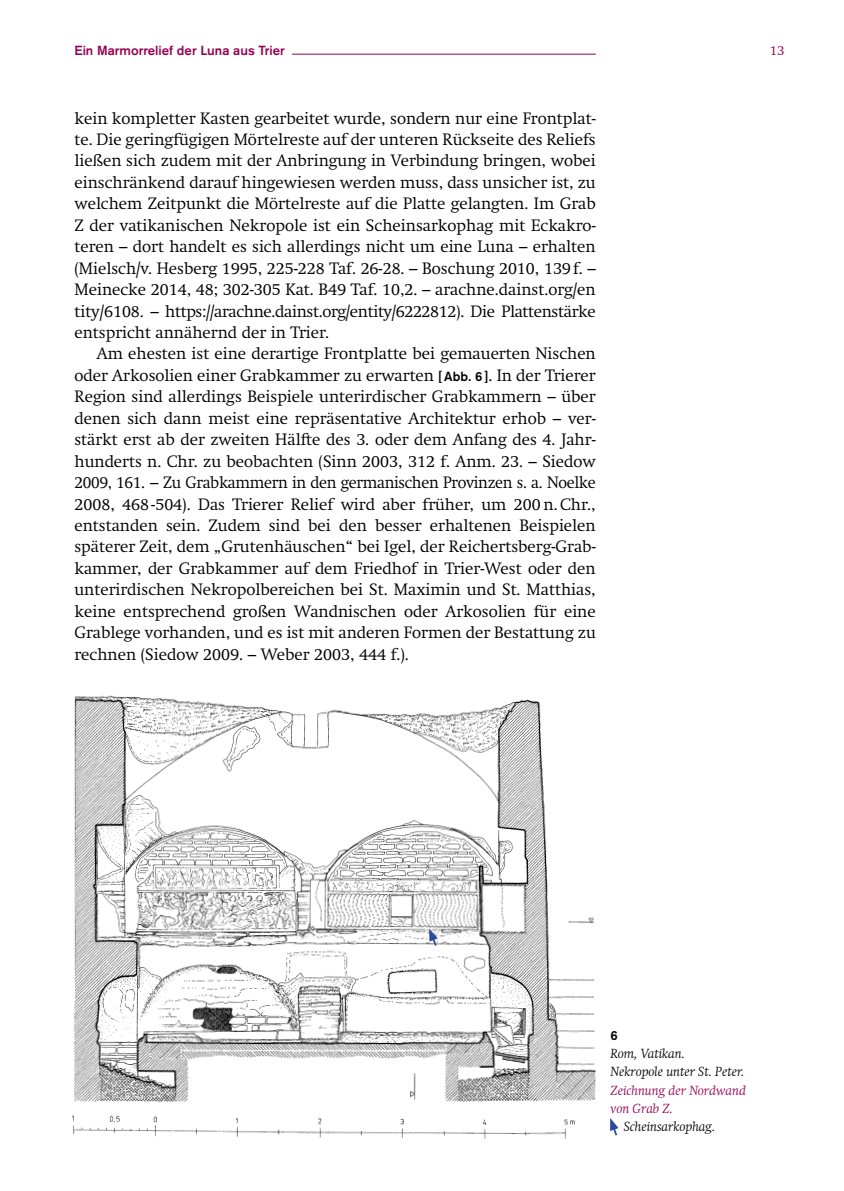
<style>
.page{position:relative;width:844px;height:1191px;background:#fff}
.page>*{position:absolute;margin:0;border:0;box-sizing:border-box;transform-origin:0 0}
.t1{font:300 16.28px/21.3px "Swift";color:#000;text-align:justify}
.t2{font:italic 300 13.12px/18.4px "Swift";color:#000}
.t3{font:500 13.12px "Akzidenz Grotesk Std";color:#970052}
.t4{font:italic 300 13.12px/18.4px "Swift";color:#970052}
.t5{font:300 13.12px "Swift";color:#970052}
.t6{font:500 13.12px "Akzidenz Grotesk Std";color:#000}
.s1{font-family:"Akzidenz Grotesk Std";font-weight:500;font-size:13.12px}
</style>
<div class="page">
<hr style="left:292px;top:54px;width:303px;height:1px;background:#970052">
<img style="left:72px;top:695px;width:524px;height:445px">
<svg style="left:429px;top:928px;width:9px;height:19px"></svg>
<svg style="left:610px;top:1118px;width:8px;height:18px"></svg>
<p class="t3" style="left:74px;top:42px;width:212px">Ein Marmorrelief der Luna aus Trier</p>
<p class="t5" style="left:769px;top:42px;width:16px">13</p>
<p class="t1" style="left:74px;top:107px;width:522px">kein kompletter Kasten gearbeitet wurde, sondern nur eine Frontplat&shy;te. Die geringfügigen Mörtelreste auf der unteren Rückseite des Reliefs ließen sich zudem mit der Anbringung in Verbindung bringen, wobei einschränkend darauf hingewiesen werden muss, dass unsicher ist, zu welchem Zeitpunkt die Mörtelreste auf die Platte gelangten. Im Grab Z der vatikanischen Nekropole ist ein Scheinsarkophag mit Eckakro&shy;teren – dort handelt es sich allerdings nicht um eine Luna – erhalten (Mielsch/v. Hesberg 1995, 225-228 Taf. 26-28. – Boschung 2010, 139f. – Meinecke 2014, 48; 302-305 Kat. B49 Taf. 10,2. – arachne.dainst.org/en tity/6108. – https://arachne.dainst.org/entity/6222812). Die Plattenstärke entspricht annähernd der in Trier.</p>
<p class="t1" style="left:74px;top:343px;width:522px;text-indent:22px">Am ehesten ist eine derartige Frontplatte bei gemauerten Nischen oder Arkosolien einer Grabkammer zu erwarten <span class="s1">[Abb. 6 ]</span>. In der Trierer Region sind allerdings Beispiele unterirdischer Grabkammern – über denen sich dann meist eine repräsentative Architektur erhob – ver&shy;stärkt erst ab der zweiten Hälfte des 3. oder dem Anfang des 4. Jahr&shy;hunderts n. Chr. zu beobachten (Sinn 2003, 312 f. Anm. 23. – Siedow 2009, 161. – Zu Grabkammern in den germanischen Provinzen s. a. Noelke 2008, 468-504). Das Trierer Relief wird aber früher, um 200 n.Chr., entstanden sein. Zudem sind bei den besser erhaltenen Beispielen späterer Zeit, dem „Grutenhäuschen“ bei Igel, der Reichertsberg-Grab&shy;kammer, der Grabkammer auf dem Friedhof in Trier-West oder den unterirdischen Nekropolbereichen bei St. Maximin und St. Matthias, keine entsprechend großen Wandnischen oder Arkosolien für eine Grablege vorhanden, und es ist mit anderen Formen der Bestattung zu rechnen (Siedow 2009. – Weber 2003, 444 f.).</p>
<p class="t6" style="left:610px;top:1027px;width:9px">6</p>
<p class="t2" style="left:610px;top:1044px;width:135px">Rom, Vatikan.<br>Nekropole unter St. Peter.</p>
<p class="t4" style="left:610px;top:1081px;width:137px">Zeichnung der Nordwand von Grab Z.</p>
<p class="t2" style="left:623px;top:1117px;width:93px">Scheinsarkophag.</p>
</div>
